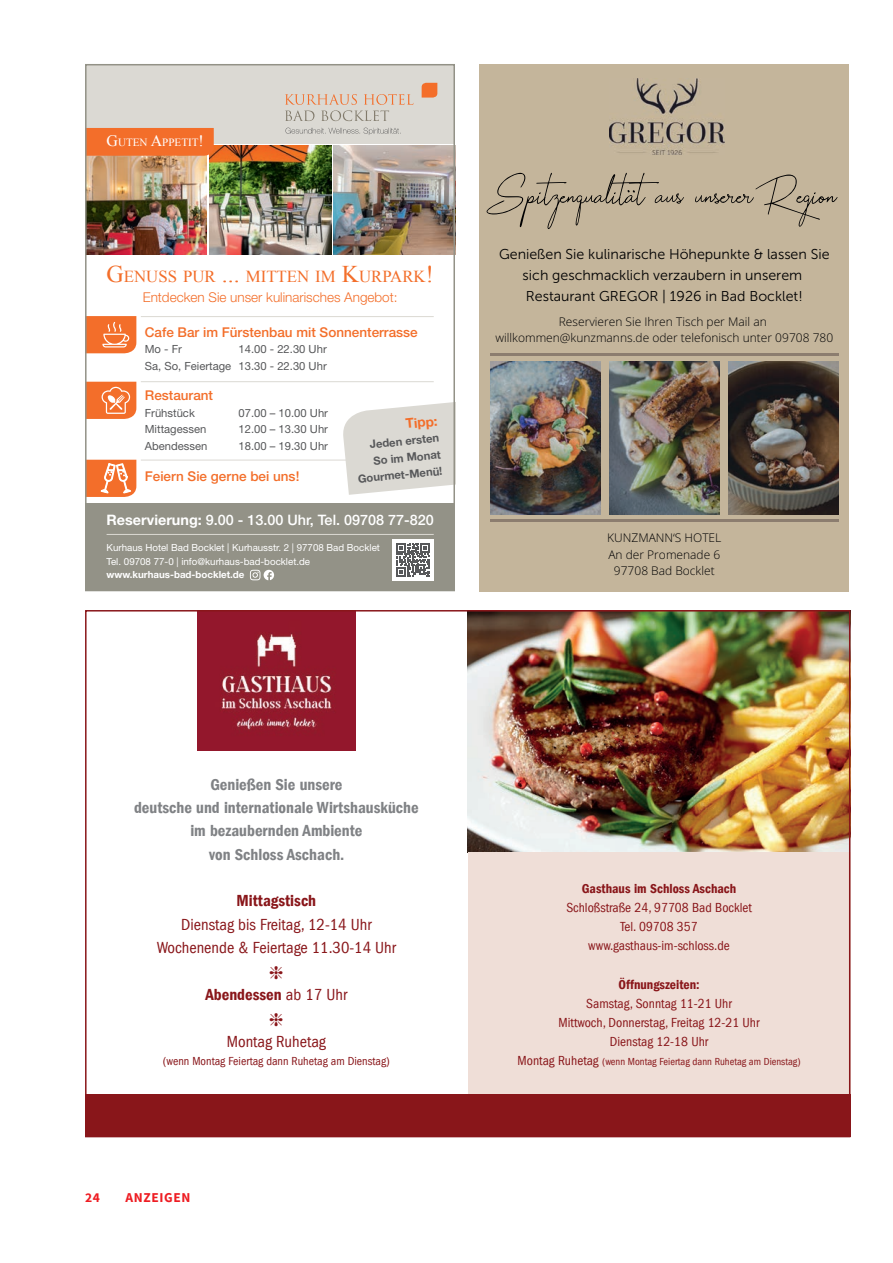
<style>
.page{position:relative;width:893px;height:1263px;background:#fff}
.page>*{position:absolute;margin:0;border:0;box-sizing:border-box;transform-origin:0 0}
.t1{font:73.95px "Harmony";color:#000001}
.t2{font:16.8px "Times New Roman";color:#f36e2a}
.t3{font:16.5px/23.4px "Franklin Gothic LT Com Dm Cn";color:#808285;text-align:center}
.t4{font:condensed 16.5px/23.4px "Franklin Gothic LT Com";color:#89161a;text-align:center}
.t5{font:16.5px "Franklin Gothic LT Com Dm Cn";color:#89161a}
.t6{font:500 14.4px "Helvetica Neue LT Std";color:#fff}
.t7{font:14.25px/21.3px "Museo Sans 300";color:#000001;text-align:center}
.t8{font:condensed 13.5px/19.2px "Franklin Gothic LT Com";color:#89161a;text-align:center}
.t9{font:500 13.5px "Helvetica Neue LT Std";color:#f36e2a}
.t10{font:13.5px "Franklin Gothic LT Com Dm Cn";color:#89161a}
.t11{font:300 13.5px "Helvetica Neue LT Std";color:#f36e2a}
.t12{font:700 13.5px "Source Sans Pro";letter-spacing:.05em;color:#ee1d23}
.t13{font:700 13.5px "Helvetica Neue LT Std";color:#f36e2a}
.t14{font:300 12px/16.6px "Open Sans Hebrew";color:#000001;text-align:center}
.t15{font:condensed 12px "Franklin Gothic LT Com";color:#89161a}
.t16{font:11.25px/16.5px "Helvetica Neue LT Std";color:#57585a;text-align:right}
.t17{font:700 11.25px/16.5px "Helvetica Neue LT Std";color:#57585a;text-align:right}
.t18{font:11.1px "Times New Roman";color:#fff}
.t19{font:condensed 10.5px "Franklin Gothic LT Com";color:#89161a}
.t20{font:9.75px/13.5px "Helvetica Neue LT Std";color:#fff}
.t21{font:700 9.75px "Helvetica Neue LT Std";color:#fff}
.s1{font-size:15.9px}
.s2{font-size:24px}
.s3{font-weight:700}
.s4{font-family:"Franklin Gothic LT Com";font-stretch:condensed}
.s5{font-size:13.5px}
</style>
<div class="page">
<hr style="left:141px;top:460px;width:298px;height:1px;background:#dbd9d3">
<img style="left:209px;top:146px;width:122px;height:108px">
<img style="left:88px;top:156px;width:119px;height:98px">
<img style="left:333px;top:146px;width:119px;height:108px">
<div style="left:85px;top:64px;width:370px;height:80px;background:#dbd9d3"></div>
<svg style="left:285px;top:94px;width:128px;height:27px"></svg>
<svg style="left:285px;top:128px;width:114px;height:7px"></svg>
<svg style="left:422px;top:83px;width:15px;height:15px"></svg>
<svg style="left:341px;top:402px;width:111px;height:93px"></svg>
<div style="left:88px;top:128px;width:126px;height:28px;background:#f36e2a"></div>
<div style="left:85px;top:503px;width:370px;height:87px;background:#939287"></div>
<svg style="left:250px;top:570px;width:24px;height:10px"></svg>
<div style="left:392px;top:539px;width:42px;height:42px;background:#fff"></div>
<svg style="left:396px;top:543px;width:33px;height:33px"></svg>
<div style="left:85px;top:64px;width:370px;height:527px;border:2px solid #939287"></div>
<svg style="left:85px;top:382px;width:51px;height:37px;background:#f18147"></svg>
<svg style="left:85px;top:316px;width:51px;height:37px;background:#f17d41"></svg>
<hr style="left:141px;top:316px;width:293px;height:1px;background:#dbd9d3">
<hr style="left:141px;top:381px;width:293px;height:1px;background:#dbd9d3">
<hr style="left:107px;top:534px;width:327px;height:1px;background:#dbd9d3">
<svg style="left:85px;top:460px;width:51px;height:37px;background:#f1864f"></svg>
<div style="left:479px;top:64px;width:370px;height:527px;background:#c4b59b"></div>
<img style="left:609px;top:78px;width:116px;height:77px">
<img style="left:490px;top:361px;width:110px;height:153px">
<img style="left:609px;top:361px;width:110px;height:153px">
<img style="left:728px;top:361px;width:111px;height:153px">
<hr style="left:490px;top:353px;width:349px;height:3px;background:#8c7d6f">
<hr style="left:490px;top:520px;width:349px;height:2px;background:#8c7d6f">
<img style="left:198px;top:613px;width:158px;height:138px">
<img style="left:468px;top:613px;width:379px;height:239px">
<div style="left:468px;top:852px;width:382px;height:242px;background:#efded7"></div>
<div style="left:85px;top:1094px;width:765px;height:43px;background:#89161a"></div>
<p class="t18" style="left:107px;top:135px;width:99px"><span class="s1">G</span>UTEN <span class="s1">A</span>PPETIT<span class="s1">!</span></p>
<p class="t2" style="left:107px;top:265px;width:329px"><span class="s2">G</span>ENUSS PUR <span class="s2">...</span> MITTEN IM <span class="s2">K</span>URPARK<span class="s2">!</span></p>
<p class="t11" style="left:143px;top:289px;width:256px">Entdecken Sie unser kulinarisches Angebot:</p>
<p class="t9" style="left:145px;top:324px;width:274px">Cafe Bar im Fürstenbau mit Sonnenterrasse</p>
<p class="t16" style="left:145px;top:341px;width:39px">Mo - Fr</p>
<p class="t16" style="left:145px;top:341px;width:183px">14.00 - 22.30 Uhr<br>Sa, So, Feiertage 13.30 - 22.30 Uhr</p>
<p class="t9" style="left:145px;top:388px;width:70px">Restaurant</p>
<p class="t16" style="left:145px;top:404px;width:52px">Frühstück</p>
<p class="t16" style="left:239px;top:404px;width:91px">07.00 – 10.00 Uhr</p>
<p class="t16" style="left:145px;top:421px;width:63px">Mittagessen</p>
<p class="t16" style="left:239px;top:421px;width:91px">12.00 – 13.30 Uhr</p>
<p class="t16" style="left:145px;top:437px;width:64px">Abendessen</p>
<p class="t16" style="left:239px;top:437px;width:91px">18.00 – 19.30 Uhr</p>
<p class="t9" style="left:145px;top:468px;width:156px">Feiern Sie gerne bei uns!</p>
<p class="t6" style="left:107px;top:511px;width:329px"><span class="s3">Reservierung:</span> 9.00 - 13.00 Uhr, Tel. 09708 77-820</p>
<p class="t13" style="left:405px;top:415px;width:33px;rotate:-5deg">Tipp:</p>
<p class="t17" style="left:354px;top:437px;width:86px;rotate:-5deg">Jeden ersten<br>So im Monat<br>Gourmet-Menü!</p>
<p class="t20" style="left:107px;top:541px;width:275px">Kurhaus Hotel Bad Bocklet | Kurhausstr. 2 | 97708 Bad Bocklet<br>Tel. 09708 77-0 | info@kurhaus-bad-bocklet.de</p>
<p class="t21" style="left:107px;top:569px;width:139px">www.kurhaus-bad-bocklet.de</p>
<h1 class="t1" style="left:491px;top:157px;width:347px">Spitzenqualität aus unserer Region</h1>
<p class="t7" style="left:499px;top:243px;width:332px">Genießen Sie kulinarische Höhepunkte &amp; lassen Sie sich geschmacklich verzaubern in unserem<br>Restaurant GREGOR | 1926 in Bad Bocklet!</p>
<p class="t14" style="left:495px;top:314px;width:339px;line-height:16px">Reservieren Sie Ihren Tisch per Mail an willkommen@kunzmanns.de oder telefonisch unter 09708 780</p>
<p class="t14" style="left:607px;top:529px;width:116px">KUNZMANN‘S HOTEL<br>An der Promenade 6<br>97708 Bad Bocklet</p>
<p class="t3" style="left:134px;top:772px;width:286px">Genießen Sie unsere<br>deutsche und internationale Wirtshausküche im bezaubernden Ambiente<br>von Schloss Aschach.</p>
<p class="t5" style="left:237px;top:891px;width:81px">Mittagstisch</p>
<p class="t4" style="left:157px;top:913px;width:241px">Dienstag bis Freitag, 12-14 Uhr<br>Wochenende &amp; Feiertage 11.30-14 Uhr</p>
<p class="t5" style="left:206px;top:985px;width:143px">Abendessen <span class="s4">ab 17 Uhr</span></p>
<p class="t4" style="left:227px;top:1030px;width:101px">Montag Ruhetag</p>
<p class="t15" style="left:163px;top:1054px;width:228px">(wenn Montag Feiertag dann Ruhetag am Dienstag)</p>
<p class="t12" style="left:85px;top:1188px;width:16px">24</p>
<p class="t12" style="left:125px;top:1188px;width:67px">ANZEIGEN</p>
<p class="t10" style="left:582px;top:881px;width:156px">Gasthaus im Schloss Aschach</p>
<p class="t8" style="left:566px;top:898px;width:187px">Schloßstraße 24, 97708 Bad Bocklet<br>Tel. 09708 357 www.gasthaus-im-schloss.de</p>
<p class="t10" style="left:619px;top:976px;width:82px">Öffnungszeiten:</p>
<p class="t8" style="left:559px;top:994px;width:203px">Samstag, Sonntag 11-21 Uhr<br>Mittwoch, Donnerstag, Freitag 12-21 Uhr<br>Dienstag 12-18 Uhr</p>
<p class="t19" style="left:518px;top:1056px;width:284px"><span class="s5">Montag Ruhetag</span> (wenn Montag Feiertag dann Ruhetag am Dienstag)</p>
</div>
